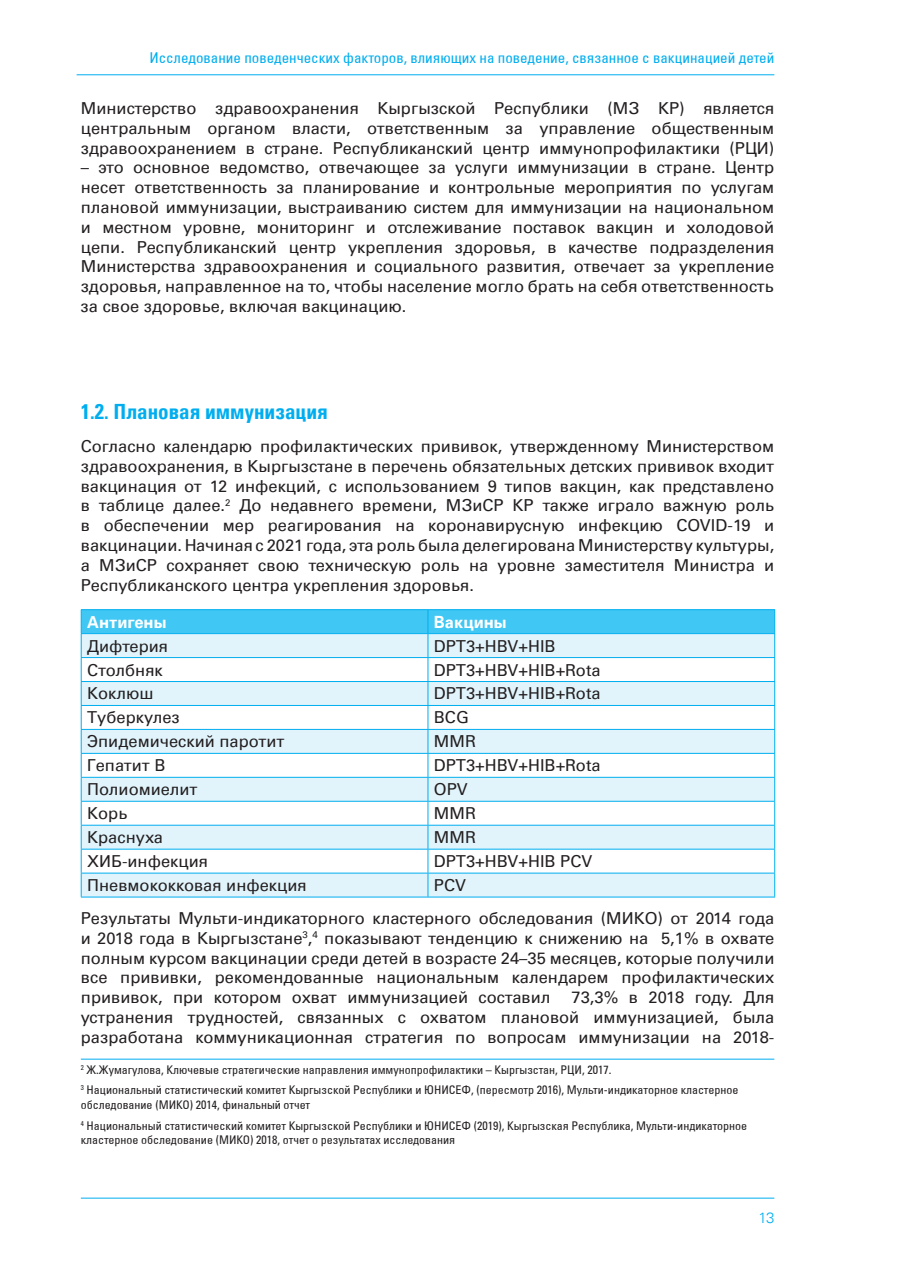
<style>
.page{position:relative;width:902px;height:1280px;background:#fff}
.page>*{position:absolute;margin:0;border:0;box-sizing:border-box;transform-origin:0 0}
.t1{font:21px "Univers LTCYR 67 Bold Cond";color:#00aeef}
.t2{font:16.5px/19.8px "Univers LTCYR 55 Roman";color:#231f20;text-align:justify}
.t3{font:700 16.5px "Univers LTCYR 65";color:#fff}
.t4{font:condensed 15px "Univers LTCYR 57";color:#00aeef}
.t5{font:300 15px "Univers LTCYR 45";color:#00aeef}
.t6{font:condensed 12px/20.9px "Univers LTCYR 57";color:#231f20}
</style>
<div class="page">
<hr style="left:77px;top:74px;width:697px;height:1px;background:#00aeef">
<hr style="left:81px;top:1198px;width:693px;height:1px;background:#00aeef">
<hr style="left:81px;top:609px;width:347px;height:1px;background:#00aeef">
<hr style="left:428px;top:609px;width:347px;height:1px;background:#00aeef">
<svg style="left:81px;top:610px;width:694px;height:287px"></svg>
<hr style="left:81px;top:897px;width:347px;height:1px;background:#00aeef">
<hr style="left:428px;top:897px;width:347px;height:1px;background:#00aeef">
<hr style="left:81px;top:1059px;width:693px;height:1px;background:#00aeef">
<p class="t4" style="left:149px;top:49px;width:626px">Исследование поведенческих факторов, влияющих на поведение, связанное с вакцинацией детей</p>
<p class="t2" style="left:81px;top:98px;width:695px">Министерство здравоохранения Кыргызской Республики (МЗ КР) является центральным органом власти, ответственным за управление общественным здравоохранением в стране. Республиканский центр иммунопрофилактики (РЦИ)</p>
<p class="t2" style="left:81px;top:157px;width:695px">– это основное ведомство, отвечающее за услуги иммунизации в стране. Центр несет ответственность за планирование и контрольные мероприятия по услугам плановой иммунизации, выстраиванию систем для иммунизации на национальном и местном уровне, мониторинг и отслеживание поставок вакцин и холодовой цепи. Республиканский центр укрепления здоровья, в качестве подразделения Министерства здравоохранения и социального развития, отвечает за укрепление здоровья, направленное на то, чтобы население могло брать на себя ответственность за свое здоровье, включая вакцинацию.</p>
<p class="t1" style="left:81px;top:399px;width:248px">1.2. Плановая иммунизация</p>
<p class="t2" style="left:81px;top:435px;width:695px">Согласно календарю профилактических прививок, утвержденному Министерством здравоохранения, в Кыргызстане в перечень обязательных детских прививок входит вакцинация от 12 инфекций, с использованием 9 типов вакцин, как представлено в таблице далее.<sup>2</sup> До недавнего времени, МЗиСР КР также играло важную роль в обеспечении мер реагирования на коронавирусную инфекцию COVID-19 и вакцинации. Начиная с 2021 года, эта роль была делегирована Министерству культуры, а МЗиСР сохраняет свою техническую роль на уровне заместителя Министра и Республиканского центра укрепления здоровья.</p>
<p class="t3" style="left:87px;top:610px;width:81px">Антигены</p>
<p class="t3" style="left:434px;top:610px;width:74px">Вакцины</p>
<p class="t2" style="left:87px;top:635px;width:82px">Дифтерия</p>
<p class="t2" style="left:434px;top:635px;width:123px">DPT3+HBV+HIB</p>
<p class="t2" style="left:87px;top:659px;width:77px">Столбняк</p>
<p class="t2" style="left:434px;top:659px;width:168px">DPT3+HBV+HIB+Rota</p>
<p class="t2" style="left:87px;top:683px;width:68px">Коклюш</p>
<p class="t2" style="left:434px;top:683px;width:168px">DPT3+HBV+HIB+Rota</p>
<p class="t2" style="left:87px;top:707px;width:94px">Туберкулез</p>
<p class="t2" style="left:434px;top:707px;width:36px">BCG</p>
<p class="t2" style="left:87px;top:731px;width:199px">Эпидемический паротит</p>
<p class="t2" style="left:434px;top:731px;width:44px">MMR</p>
<p class="t2" style="left:87px;top:755px;width:80px">Гепатит B</p>
<p class="t2" style="left:434px;top:755px;width:168px">DPT3+HBV+HIB+Rota</p>
<p class="t2" style="left:87px;top:779px;width:112px">Полиомиелит</p>
<p class="t2" style="left:434px;top:779px;width:35px">OPV</p>
<p class="t2" style="left:87px;top:803px;width:42px">Корь</p>
<p class="t2" style="left:434px;top:803px;width:44px">MMR</p>
<p class="t2" style="left:87px;top:827px;width:77px">Краснуха</p>
<p class="t2" style="left:434px;top:827px;width:44px">MMR</p>
<p class="t2" style="left:87px;top:850px;width:122px">ХИБ-инфекция</p>
<p class="t2" style="left:434px;top:850px;width:160px">DPT3+HBV+HIB PCV</p>
<p class="t2" style="left:87px;top:874px;width:221px">Пневмококковая инфекция</p>
<p class="t2" style="left:81px;top:868px;width:695px;line-height:33px;text-indent:353px">PCV<br>Результаты Мульти-индикаторного кластерного обследования (МИКО) от 2014 года</p>
<p class="t2" style="left:81px;top:927px;width:695px">и 2018 года в Кыргызстане<sup>3</sup>,<sup>4</sup> показывают тенденцию к снижению на 5,1% в охвате полным курсом вакцинации среди детей в возрасте 24–35 месяцев, которые получили все прививки, рекомендованные национальным календарем профилактических прививок, при котором охват иммунизацией составил</p>
<p class="t2" style="left:81px;top:987px;width:695px;text-indent:490px">73,3% в 2018 году. Для устранения трудностей, связанных с охватом плановой иммунизацией, была разработана коммуникационная стратегия по вопросам иммунизации на 2018-</p>
<p class="t6" style="left:81px;top:1058px;width:659px"><sup>2</sup> Ж.Жумагулова, Ключевые стратегические направления иммунопрофилактики – Кыргызстан, РЦИ, 2017.<br><sup>3</sup> Национальный статистический комитет Кыргызской Республики и ЮНИСЕФ, (пересмотр 2016), Мульти-индикаторное кластерное</p>
<p class="t6" style="left:81px;top:1094px;width:668px">обследование (МИКО) 2014, финальный отчет<br><sup>4</sup> Национальный статистический комитет Кыргызской Республики и ЮНИСЕФ (2019), Кыргызская Республика, Мульти-индикаторное</p>
<p class="t6" style="left:81px;top:1129px;width:376px">кластерное обследование (МИКО) 2018, отчет о результатах исследования</p>
<p class="t5" style="left:758px;top:1208px;width:17px">13</p>
</div>
